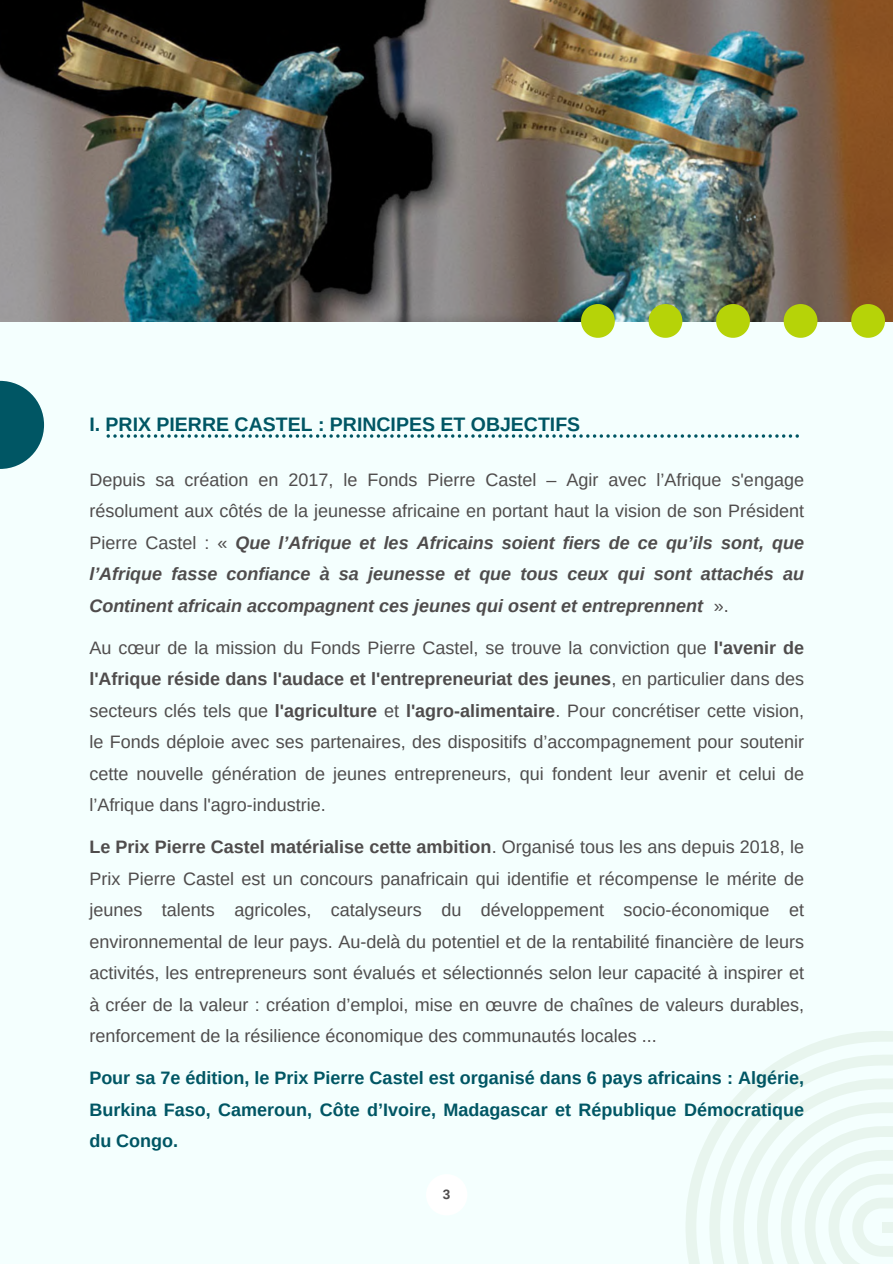
<style>
.page{position:relative;width:893px;height:1264px;background:#fff}
.page>*{position:absolute;margin:0;border:0;box-sizing:border-box;transform-origin:0 0}
.t1{font:700 19.5px "Arimo";color:#005664}
.t2{font:18px/31.5px "Arimo";color:#4f4c4c;text-align:justify}
.t3{font:italic 700 18px/31.5px "Arimo";color:#4f4c4c;text-align:justify}
.t4{font:700 18px/31.5px "Arimo";color:#005664;text-align:justify}
.t5{font:700 13.5px "Arimo";color:#4f4c4c}
.s1{font-weight:400;font-style:normal}
.s2{font-weight:700}
</style>
<div class="page">
<div style="left:0;top:0;width:892px;height:1263px;background:#f4fffe"></div>
<img style="left:0;top:0;width:892px;height:321px">
<img style="left:581px;top:304px;width:303px;height:34px">
<div style="left:426px;top:1174px;width:41px;height:41px;background:#fff;border-radius:50%"></div>
<svg style="left:686px;top:1031px;width:206px;height:232px"></svg>
<svg style="left:709px;top:1054px;width:183px;height:209px"></svg>
<div style="left:882px;top:1221px;width:10px;height:11px;background:#e8f5ee"></div>
<svg style="left:107px;top:434px;width:691px;height:4px"></svg>
<svg style="left:0;top:381px;width:44px;height:88px;fill:#005664"></svg>
<p class="t1" style="left:89px;top:413px;width:492px">I. PRIX PIERRE CASTEL : PRINCIPES ET OBJECTIFS</p>
<p class="t3" style="left:89px;top:463px;width:716px"><span class="s1">Depuis sa création en 2017, le Fonds Pierre Castel – Agir avec l’Afrique s'engage résolument aux côtés de la jeunesse africaine en portant haut la vision de son Président Pierre Castel : «</span> Que l’Afrique et les Africains soient fiers de ce qu’ils sont, que l’Afrique fasse confiance à sa jeunesse et que tous ceux qui sont attachés au Continent africain accompagnent ces jeunes qui osent et entreprennent <span class="s1">».</span></p>
<p class="t2" style="left:89px;top:631px;width:716px">Au cœur de la mission du Fonds Pierre Castel, se trouve la conviction que <span class="s2">l'avenir de l'Afrique réside dans l'audace et l'entrepreneuriat des jeunes</span>, en particulier dans des secteurs clés tels que <span class="s2">l'agriculture</span> et <span class="s2">l'agro-alimentaire</span>. Pour concrétiser cette vision, le Fonds déploie avec ses partenaires, des dispositifs d’accompagnement pour soutenir cette nouvelle génération de jeunes entrepreneurs, qui fondent leur avenir et celui de l’Afrique dans l'agro-industrie.</p>
<p class="t2" style="left:89px;top:831px;width:716px"><span class="s2">Le Prix Pierre Castel matérialise cette ambition</span>. Organisé tous les ans depuis 2018, le Prix Pierre Castel est un concours panafricain qui identifie et récompense le mérite de jeunes talents agricoles, catalyseurs du développement socio-économique et environnemental de leur pays. Au-delà du potentiel et de la rentabilité financière de leurs activités, les entrepreneurs sont évalués et sélectionnés selon leur capacité à inspirer et à créer de la valeur : création d’emploi, mise en œuvre de chaînes de valeurs durables, renforcement de la résilience économique des communautés locales ...</p>
<h2 class="t4" style="left:89px;top:1062px;width:716px">Pour sa 7e édition, le Prix Pierre Castel est organisé dans 6 pays africains : Algérie, Burkina Faso, Cameroun, Côte d’Ivoire, Madagascar et République Démocratique du Congo.</h2>
<h1 class="t5" style="left:443px;top:1186px;width:9px">3</h1>
</div>
